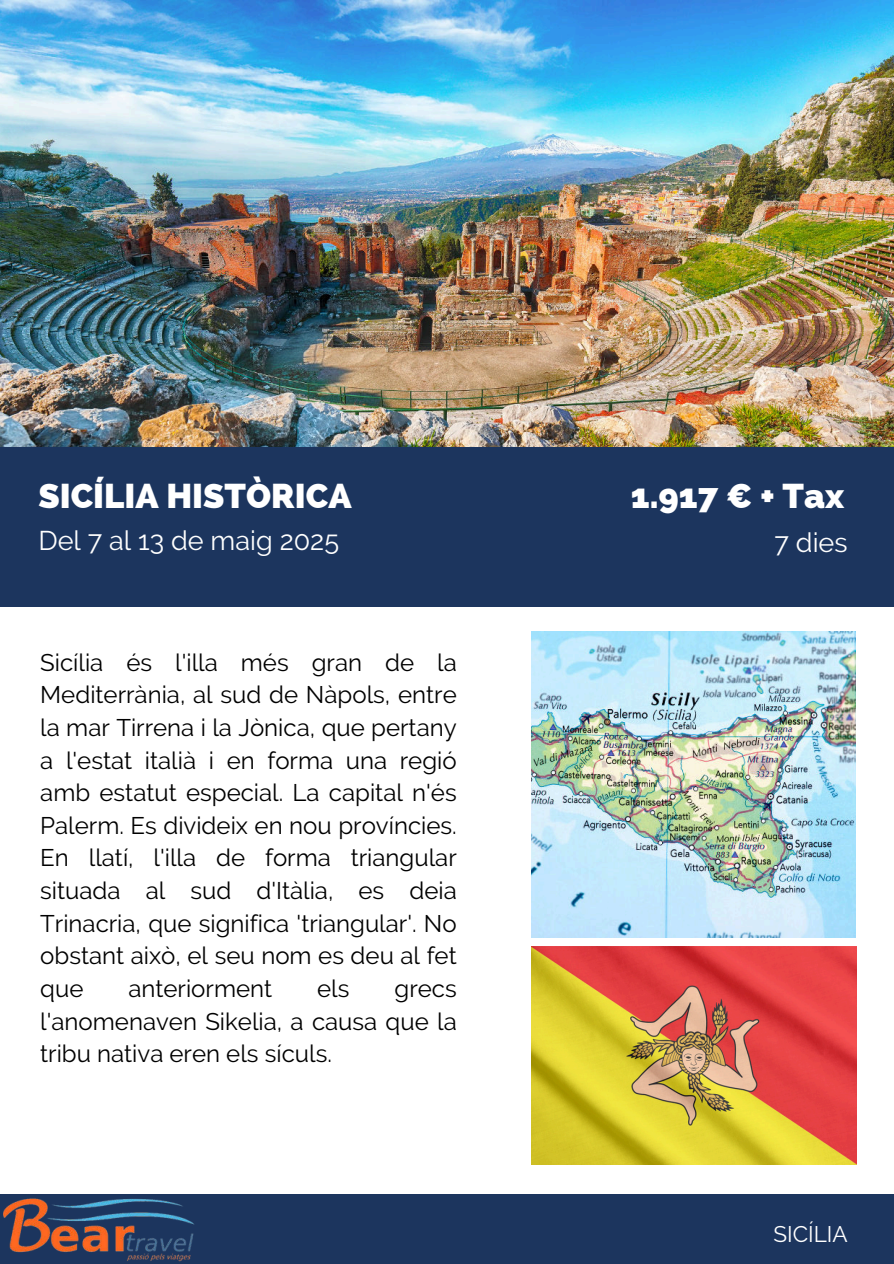
<style>
.page{position:relative;width:894px;height:1264px;background:#fff}
.page>*{position:absolute;margin:0;border:0;box-sizing:border-box;transform-origin:0 0}
.t1{font:800 34.5px "Raleway";color:#fff}
.t2{font:27px "Raleway";color:#fff}
.t3{font:24px/32.7px "Raleway";color:#000;text-align:justify}
.t4{font:22.5px "Raleway";color:#fff}
</style>
<div class="page">
<img style="left:0;top:0;width:893px;height:447px">
<img style="left:531px;top:631px;width:324px;height:306px">
<div style="left:0;top:447px;width:893px;height:159px;background:#1c355e"></div>
<div style="left:0;top:1193px;width:893px;height:70px;background:#1c355e"></div>
<img style="left:531px;top:946px;width:325px;height:218px">
<img style="left:0;top:1193px;width:201px;height:69px">
<h1 class="t1" style="left:38px;top:475px;width:314px">SICÍLIA HISTÒRICA</h1>
<p class="t2" style="left:38px;top:525px;width:302px">Del 7 al 13 de maig 2025</p>
<p class="t2" style="left:774px;top:527px;width:75px">7 dies</p>
<h1 class="t1" style="left:630px;top:475px;width:215px">1.917 € + Tax</h1>
<p class="t3" style="left:40px;top:645px;width:418px">Sicília és l'illa més gran de la Mediterrània, al sud de Nàpols, entre la mar Tirrena i la Jònica, que pertany a l'estat italià i en forma una regió amb estatut especial. La capital n'és Palerm. Es divideix en nou províncies.<br>En llatí, l'illa de forma triangular situada al sud d'Itàlia, es deia Trinacria, que significa 'triangular'. No obstant això, el seu nom es deu al fet que</p>
<p class="t3" style="left:128px;top:972px;width:145px">anteriorment</p>
<p class="t3" style="left:317px;top:972px;width:34px">els</p>
<p class="t3" style="left:40px;top:972px;width:418px;text-indent:354px">grecs l'anomenaven Sikelia, a causa que la tribu nativa eren els sículs.</p>
<p class="t4" style="left:773px;top:1221px;width:76px">SICÍLIA</p>
</div>
